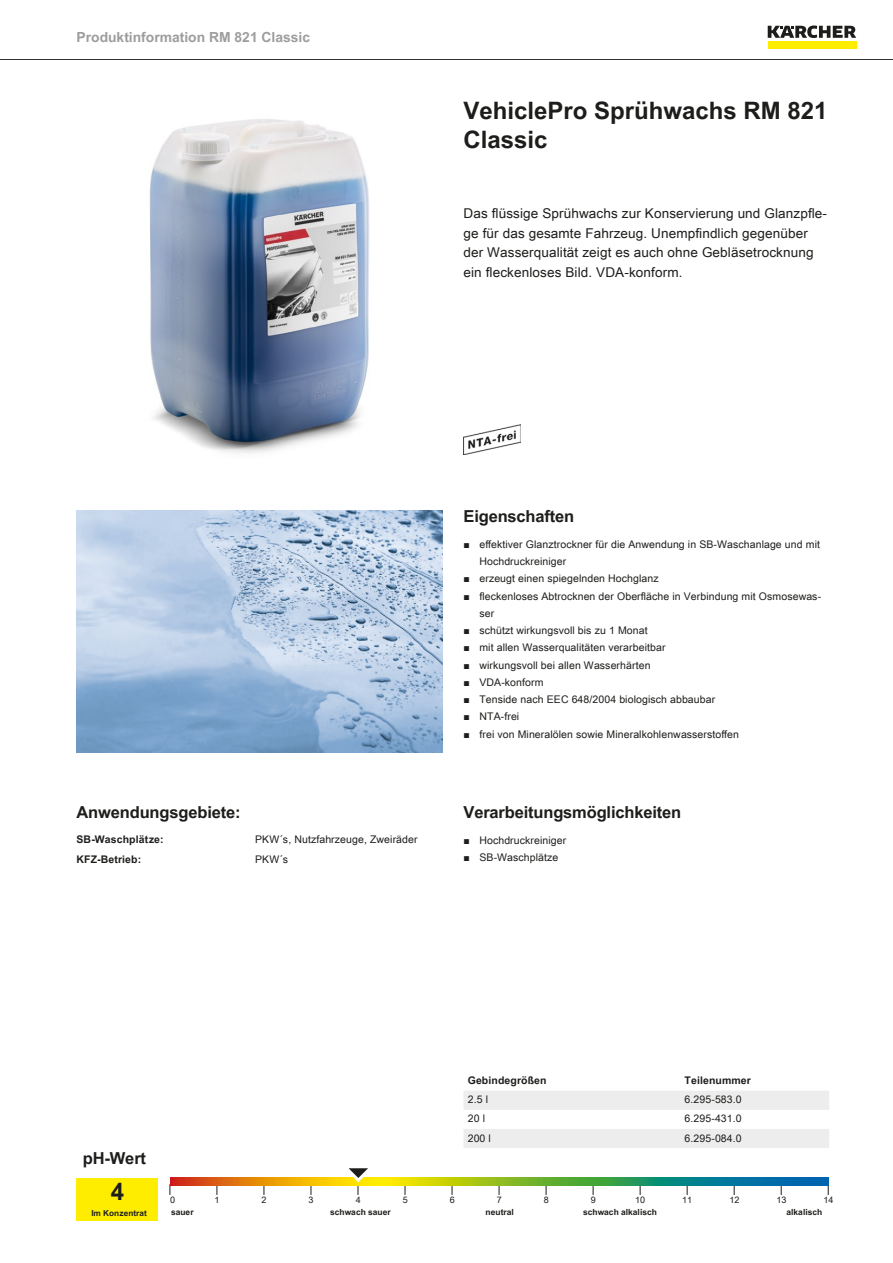
<style>
.page{position:relative;width:893px;height:1263px;background:#fff}
.page>*{position:absolute;margin:0;border:0;box-sizing:border-box;transform-origin:0 0}
.t1{font:700 24px/28.8px "Arial Unicode MS";color:#1d1d1b}
.t2{font:700 16.5px "Arial Unicode MS";letter-spacing:-.01em;color:#1d1d1b}
.t3{font:700 13.8px "Arial Unicode MS";color:#9d9d9d}
.t4{font:13.5px/19.5px "Arial Unicode MS";letter-spacing:.01em;color:#1d1d1b}
.t5{font:10.5px/17.2px "Arial Unicode MS";letter-spacing:.01em;color:#1d1d1b}
.t6{font:700 10.5px "Arial Unicode MS";letter-spacing:.01em;color:#1d1d1b}
.t7{font:9px "Arial Unicode MS";color:#1d1d1b}
.t8{font:700 8.4px "Arial Unicode MS";color:#1d1d1b}
.t9{font:700 8.25px "Arial Unicode MS";color:#1d1d1b}
.s1{font-family:"Arial"}
</style>
<div class="page">
<hr style="left:0;top:59px;width:893px;height:1px;background:#1d1d1b">
<div style="left:768px;top:42px;width:88px;height:7px;background:#ffed00"></div>
<svg style="left:768px;top:26px;width:88px;height:12px"></svg>
<img style="left:149px;top:119px;width:220px;height:334px">
<img style="left:463px;top:424px;width:57px;height:30px">
<img style="left:77px;top:510px;width:365px;height:243px">
<div style="left:77px;top:1178px;width:81px;height:42px;background:#ffed00"></div>
<svg style="left:170px;top:1178px;width:658px;height:8px"></svg>
<svg style="left:341px;top:1168px;width:38px;height:27px"></svg>
<svg style="left:464px;top:1091px;width:365px;height:57px"></svg>
<h3 class="t3" style="left:77px;top:27px;width:235px">Produktinformation RM 821 Classic</h3>
<h1 class="t1" style="left:463px;top:97px;width:366px">VehiclePro Sprühwachs RM 821<br>Classic</h1>
<p class="t4" style="left:463px;top:203px;width:365px">Das flüssige Sprühwachs zur Konservierung und Glanzpfle&shy;ge für das gesamte Fahrzeug. Unempfindlich gegenüber der Wasserqualität zeigt es auch ohne Gebläsetrocknung ein fleckenloses Bild. VDA-konform.</p>
<h2 class="t2" style="left:77px;top:800px;width:166px">Anwendungsgebiete:</h2>
<p class="t6" style="left:77px;top:832px;width:89px">SB-Waschplätze:</p>
<p class="t5" style="left:255px;top:831px;width:164px">PKW´s, Nutzfahrzeuge, Zweiräder</p>
<p class="t6" style="left:77px;top:851px;width:66px">KFZ-Betrieb:</p>
<p class="t5" style="left:255px;top:850px;width:35px">PKW´s</p>
<h2 class="t2" style="left:463px;top:504px;width:112px">Eigenschaften</h2>
<p class="t5" style="left:479px;top:535px;width:342px;text-indent:-16px"><span class="s1">■</span> effektiver Glanztrockner für die Anwendung in SB-Waschanlage und mit<br>Hochdruckreiniger</p>
<p class="t5" style="left:463px;top:570px;width:197px"><span class="s1">■</span> erzeugt einen spiegelnden Hochglanz</p>
<p class="t5" style="left:479px;top:587px;width:343px;text-indent:-16px"><span class="s1">■</span> fleckenloses Abtrocknen der Oberfläche in Verbindung mit Osmosewas&shy;ser</p>
<p class="t5" style="left:463px;top:622px;width:186px"><span class="s1">■</span> schützt wirkungsvoll bis zu 1 Monat</p>
<p class="t5" style="left:463px;top:639px;width:203px"><span class="s1">■</span> mit allen Wasserqualitäten verarbeitbar</p>
<p class="t5" style="left:463px;top:656px;width:188px"><span class="s1">■</span> wirkungsvoll bei allen Wasserhärten</p>
<p class="t5" style="left:463px;top:673px;width:82px"><span class="s1">■</span> VDA-konform</p>
<p class="t5" style="left:463px;top:691px;width:253px"><span class="s1">■</span> Tenside nach EEC 648/2004 biologisch abbaubar</p>
<p class="t5" style="left:463px;top:708px;width:57px"><span class="s1">■</span> NTA-frei</p>
<p class="t5" style="left:463px;top:725px;width:277px"><span class="s1">■</span> frei von Mineralölen sowie Mineralkohlenwasserstoffen</p>
<h2 class="t2" style="left:463px;top:800px;width:219px">Verarbeitungsmöglichkeiten</h2>
<p class="t5" style="left:463px;top:831px;width:104px"><span class="s1">■</span> Hochdruckreiniger</p>
<p class="t5" style="left:463px;top:848px;width:96px"><span class="s1">■</span> SB-Waschplätze</p>
<p class="t6" style="left:468px;top:1073px;width:80px">Gebindegrößen</p>
<p class="t6" style="left:685px;top:1073px;width:68px">Teilenummer</p>
<p class="t5" style="left:468px;top:1091px;width:22px">2.5 l</p>
<p class="t5" style="left:685px;top:1091px;width:59px">6.295-583.0</p>
<p class="t5" style="left:468px;top:1110px;width:19px">20 l</p>
<p class="t5" style="left:685px;top:1110px;width:59px">6.295-431.0</p>
<p class="t5" style="left:468px;top:1129px;width:25px">200 l</p>
<p class="t5" style="left:685px;top:1129px;width:59px">6.295-084.0</p>
<h2 class="t2" style="left:83px;top:1146px;width:65px">pH-Wert</h2>
<h1 class="t1" style="left:111px;top:1178px;width:15px">4</h1>
<p class="t7" style="left:170px;top:1193px;width:7px">0</p>
<p class="t7" style="left:215px;top:1193px;width:7px">1</p>
<p class="t7" style="left:262px;top:1193px;width:7px">2</p>
<p class="t7" style="left:309px;top:1193px;width:7px">3</p>
<p class="t7" style="left:356px;top:1193px;width:7px">4</p>
<p class="t7" style="left:403px;top:1193px;width:7px">5</p>
<p class="t7" style="left:450px;top:1193px;width:7px">6</p>
<p class="t7" style="left:497px;top:1193px;width:7px">7</p>
<p class="t7" style="left:544px;top:1193px;width:7px">8</p>
<p class="t7" style="left:591px;top:1193px;width:7px">9</p>
<p class="t7" style="left:635px;top:1193px;width:12px">10</p>
<p class="t7" style="left:682px;top:1193px;width:12px">11</p>
<p class="t7" style="left:729px;top:1193px;width:12px">12</p>
<p class="t7" style="left:776px;top:1193px;width:12px">13</p>
<p class="t7" style="left:823px;top:1193px;width:12px">14</p>
<p class="t9" style="left:91px;top:1207px;width:57px">Im Konzentrat</p>
<p class="t8" style="left:171px;top:1206px;width:24px">sauer</p>
<p class="t8" style="left:330px;top:1206px;width:62px">schwach sauer</p>
<p class="t8" style="left:486px;top:1206px;width:30px">neutral</p>
<p class="t8" style="left:583px;top:1206px;width:75px">schwach alkalisch</p>
<p class="t8" style="left:786px;top:1206px;width:37px">alkalisch</p>
</div>
